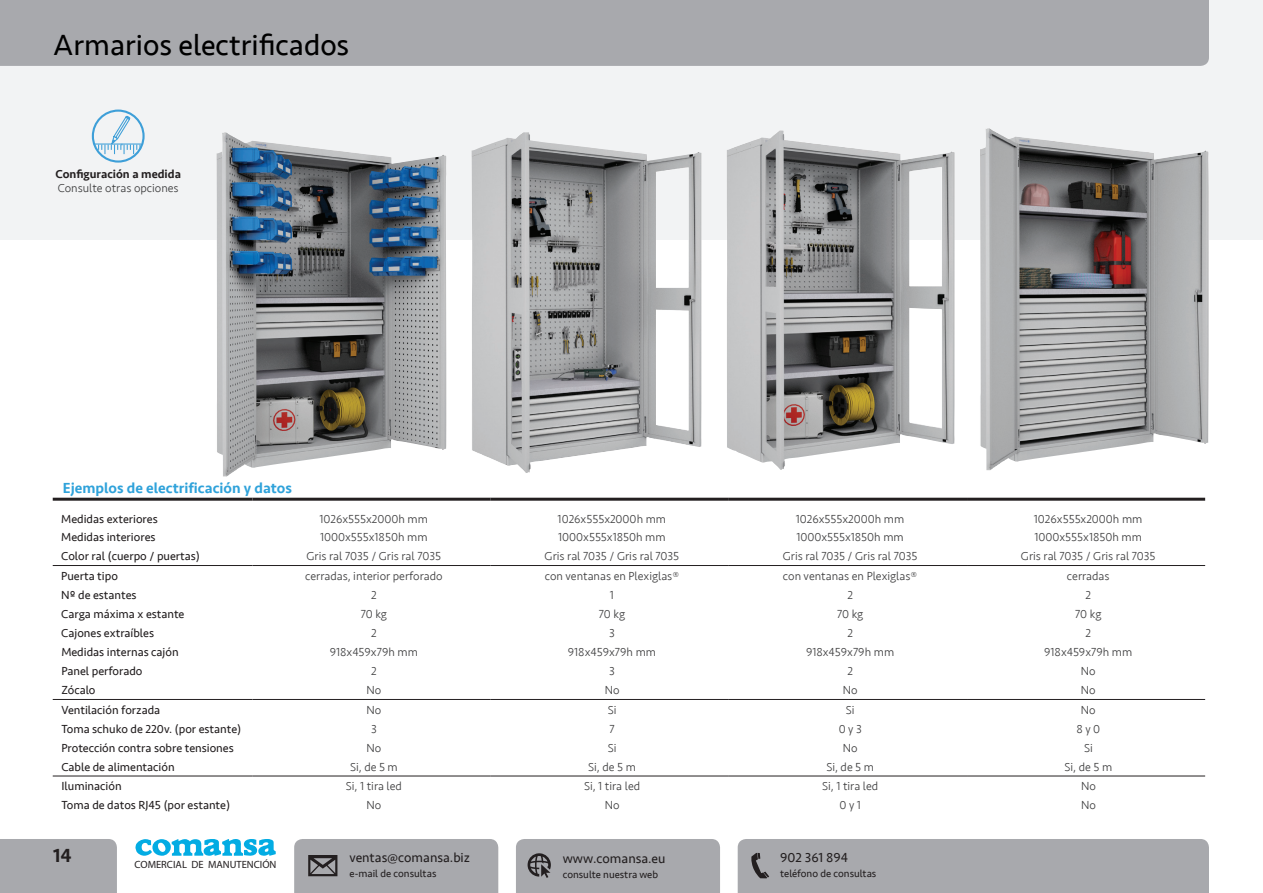
<style>
.page{position:relative;width:1263px;height:893px;background:#fff}
.page>*{position:absolute;margin:0;border:0;box-sizing:border-box;transform-origin:0 0}
.t1{font:30px "Seravek";color:#000}
.t2{font:500 19.5px "Seravek";color:#231f20}
.t3{font:500 15px "Seravek";color:#2fa2da}
.t4{font:13.5px "Seravek";color:#231f20}
.t5{font:300 12px "Seravek";color:#3e3e3f}
.t6{font:12px "Seravek";color:#231f20}
.t7{font:500 12px "Seravek";color:#231f20}
.t8{font:10.5px "Seravek";color:#231f20}
.t9{font:10.5px "Myriad Pro";color:#231f20}
</style>
<div class="page">
<div style="left:0;top:0;width:1263px;height:240px;background:#f2f3f4"></div>
<div style="left:0;top:839px;width:117px;height:54px;background:#a8a9ad"></div>
<svg style="left:135px;top:839px;width:141px;height:17px"></svg>
<div style="left:0;top:0;width:1209px;height:66px;background:#a8a9ad"></div>
<div style="left:738px;top:839px;width:471px;height:54px;background:#a8a9ad"></div>
<div style="left:516px;top:839px;width:204px;height:54px;background:#a8a9ad"></div>
<div style="left:294px;top:839px;width:204px;height:54px;background:#a8a9ad"></div>
<hr style="left:53px;top:498px;width:200px;height:3px;background:#231f20">
<hr style="left:253px;top:498px;width:238px;height:3px;background:#231f20">
<hr style="left:491px;top:498px;width:238px;height:3px;background:#231f20">
<hr style="left:729px;top:498px;width:238px;height:3px;background:#231f20">
<hr style="left:967px;top:498px;width:238px;height:3px;background:#231f20">
<hr style="left:253px;top:699px;width:238px;height:1px;background:#231f20">
<hr style="left:491px;top:699px;width:238px;height:1px;background:#231f20">
<hr style="left:729px;top:699px;width:238px;height:1px;background:#231f20">
<hr style="left:967px;top:699px;width:238px;height:1px;background:#231f20">
<hr style="left:253px;top:776px;width:238px;height:1px;background:#231f20">
<hr style="left:491px;top:776px;width:238px;height:1px;background:#231f20">
<hr style="left:729px;top:776px;width:238px;height:1px;background:#231f20">
<hr style="left:967px;top:776px;width:238px;height:1px;background:#231f20">
<hr style="left:253px;top:565px;width:238px;height:1px;background:#231f20">
<hr style="left:491px;top:565px;width:238px;height:1px;background:#231f20">
<hr style="left:729px;top:565px;width:238px;height:1px;background:#231f20">
<hr style="left:967px;top:565px;width:238px;height:1px;background:#231f20">
<hr style="left:53px;top:565px;width:200px;height:1px;background:#231f20">
<hr style="left:53px;top:699px;width:200px;height:1px;background:#231f20">
<hr style="left:53px;top:776px;width:200px;height:1px;background:#231f20">
<img style="left:215px;top:132px;width:233px;height:344px">
<img style="left:471px;top:132px;width:231px;height:341px">
<svg style="left:92px;top:110px;width:53px;height:53px"></svg>
<img style="left:727px;top:130px;width:228px;height:340px">
<img style="left:980px;top:128px;width:229px;height:342px">
<h1 class="t1" style="left:53px;top:22px;width:298px">Armarios electrificados</h1>
<p class="t7" style="left:55px;top:166px;width:127px">Configuración a medida</p>
<p class="t5" style="left:58px;top:181px;width:123px">Consulte otras opciones</p>
<p class="t3" style="left:63px;top:479px;width:230px">Ejemplos de electrificación y datos</p>
<p class="t6" style="left:61px;top:510px;width:98px">Medidas exteriores</p>
<p class="t5" style="left:319px;top:512px;width:110px">1026x555x2000h mm</p>
<p class="t5" style="left:558px;top:512px;width:110px">1026x555x2000h mm</p>
<p class="t5" style="left:796px;top:512px;width:110px">1026x555x2000h mm</p>
<p class="t5" style="left:1034px;top:512px;width:110px">1026x555x2000h mm</p>
<p class="t6" style="left:61px;top:528px;width:96px">Medidas interiores</p>
<p class="t5" style="left:320px;top:530px;width:109px">1000x555x1850h mm</p>
<p class="t5" style="left:558px;top:530px;width:109px">1000x555x1850h mm</p>
<p class="t5" style="left:796px;top:530px;width:109px">1000x555x1850h mm</p>
<p class="t5" style="left:1034px;top:530px;width:109px">1000x555x1850h mm</p>
<p class="t6" style="left:61px;top:547px;width:140px">Color ral (cuerpo / puertas)</p>
<p class="t5" style="left:306px;top:549px;width:136px">Gris ral 7035 / Gris ral 7035</p>
<p class="t5" style="left:545px;top:549px;width:136px">Gris ral 7035 / Gris ral 7035</p>
<p class="t5" style="left:783px;top:549px;width:136px">Gris ral 7035 / Gris ral 7035</p>
<p class="t5" style="left:1021px;top:549px;width:136px">Gris ral 7035 / Gris ral 7035</p>
<p class="t6" style="left:61px;top:566px;width:58px">Puerta tipo</p>
<p class="t5" style="left:305px;top:569px;width:139px">cerradas, interior perforado</p>
<p class="t5" style="left:545px;top:569px;width:136px">con ventanas en Plexiglas®</p>
<p class="t5" style="left:783px;top:569px;width:136px">con ventanas en Plexiglas®</p>
<p class="t5" style="left:1067px;top:569px;width:44px">cerradas</p>
<p class="t6" style="left:61px;top:585px;width:77px">Nº de estantes</p>
<p class="t5" style="left:371px;top:588px;width:7px">2</p>
<p class="t5" style="left:610px;top:588px;width:6px">1</p>
<p class="t5" style="left:847px;top:588px;width:7px">2</p>
<p class="t5" style="left:1085px;top:588px;width:7px">2</p>
<p class="t6" style="left:61px;top:604px;width:125px">Carga máxima x estante</p>
<p class="t5" style="left:361px;top:607px;width:28px">70 kg</p>
<p class="t5" style="left:599px;top:607px;width:28px">70 kg</p>
<p class="t5" style="left:837px;top:607px;width:28px">70 kg</p>
<p class="t5" style="left:1075px;top:607px;width:28px">70 kg</p>
<p class="t6" style="left:61px;top:624px;width:94px">Cajones extraíbles</p>
<p class="t5" style="left:371px;top:626px;width:7px">2</p>
<p class="t5" style="left:609px;top:626px;width:7px">3</p>
<p class="t5" style="left:847px;top:626px;width:7px">2</p>
<p class="t5" style="left:1085px;top:626px;width:7px">2</p>
<p class="t6" style="left:61px;top:643px;width:119px">Medidas internas cajón</p>
<p class="t5" style="left:330px;top:645px;width:90px">918x459x79h mm</p>
<p class="t5" style="left:568px;top:645px;width:90px">918x459x79h mm</p>
<p class="t5" style="left:806px;top:645px;width:90px">918x459x79h mm</p>
<p class="t5" style="left:1044px;top:645px;width:90px">918x459x79h mm</p>
<p class="t6" style="left:61px;top:662px;width:83px">Panel perforado</p>
<p class="t5" style="left:371px;top:664px;width:7px">2</p>
<p class="t5" style="left:609px;top:664px;width:7px">3</p>
<p class="t5" style="left:847px;top:664px;width:7px">2</p>
<p class="t5" style="left:1081px;top:664px;width:16px">No</p>
<p class="t6" style="left:61px;top:681px;width:36px">Zócalo</p>
<p class="t5" style="left:366px;top:683px;width:16px">No</p>
<p class="t5" style="left:605px;top:683px;width:16px">No</p>
<p class="t5" style="left:843px;top:683px;width:16px">No</p>
<p class="t5" style="left:1081px;top:683px;width:16px">No</p>
<p class="t6" style="left:61px;top:700px;width:100px">Ventilación forzada</p>
<p class="t5" style="left:367px;top:702px;width:16px">No</p>
<p class="t5" style="left:608px;top:702px;width:10px">Si</p>
<p class="t5" style="left:846px;top:702px;width:10px">Si</p>
<p class="t5" style="left:1081px;top:702px;width:16px">No</p>
<p class="t6" style="left:61px;top:719px;width:181px">Toma schuko de 220v. (por estante)</p>
<p class="t5" style="left:371px;top:721px;width:7px">3</p>
<p class="t5" style="left:609px;top:721px;width:7px">7</p>
<p class="t5" style="left:839px;top:721px;width:25px">0 y 3</p>
<p class="t5" style="left:1076px;top:721px;width:25px">8 y 0</p>
<p class="t6" style="left:61px;top:738px;width:174px">Protección contra sobre tensiones</p>
<p class="t5" style="left:367px;top:741px;width:16px">No</p>
<p class="t5" style="left:608px;top:741px;width:10px">Si</p>
<p class="t5" style="left:843px;top:741px;width:16px">No</p>
<p class="t5" style="left:1084px;top:741px;width:10px">Si</p>
<p class="t6" style="left:61px;top:758px;width:115px">Cable de alimentación</p>
<p class="t5" style="left:350px;top:760px;width:49px">Si, de 5 m</p>
<p class="t5" style="left:588px;top:760px;width:49px">Si, de 5 m</p>
<p class="t5" style="left:826px;top:760px;width:49px">Si, de 5 m</p>
<p class="t5" style="left:1064px;top:760px;width:49px">Si, de 5 m</p>
<p class="t6" style="left:61px;top:777px;width:62px">Iluminación</p>
<p class="t5" style="left:346px;top:779px;width:58px">Si, 1 tira led</p>
<p class="t5" style="left:584px;top:779px;width:58px">Si, 1 tira led</p>
<p class="t5" style="left:822px;top:779px;width:58px">Si, 1 tira led</p>
<p class="t5" style="left:1081px;top:779px;width:16px">No</p>
<p class="t6" style="left:61px;top:796px;width:170px">Toma de datos RJ45 (por estante)</p>
<p class="t5" style="left:367px;top:798px;width:16px">No</p>
<p class="t5" style="left:605px;top:798px;width:16px">No</p>
<p class="t5" style="left:839px;top:798px;width:23px">0 y 1</p>
<p class="t5" style="left:1081px;top:798px;width:16px">No</p>
<h2 class="t2" style="left:53px;top:844px;width:20px">14</h2>
<p class="t9" style="left:135px;top:858px;width:143px">COMERCIAL DE MANUTENCIÓN</p>
<p class="t4" style="left:349px;top:847px;width:122px">ventas@comansa.biz</p>
<p class="t8" style="left:349px;top:866px;width:88px">e-mail de consultas</p>
<p class="t4" style="left:563px;top:848px;width:104px">www.comansa.eu</p>
<p class="t8" style="left:563px;top:867px;width:97px">consulte nuestra web</p>
<p class="t4" style="left:780px;top:847px;width:69px">902 361 894</p>
<p class="t8" style="left:780px;top:866px;width:98px">teléfono de consultas</p>
</div>
